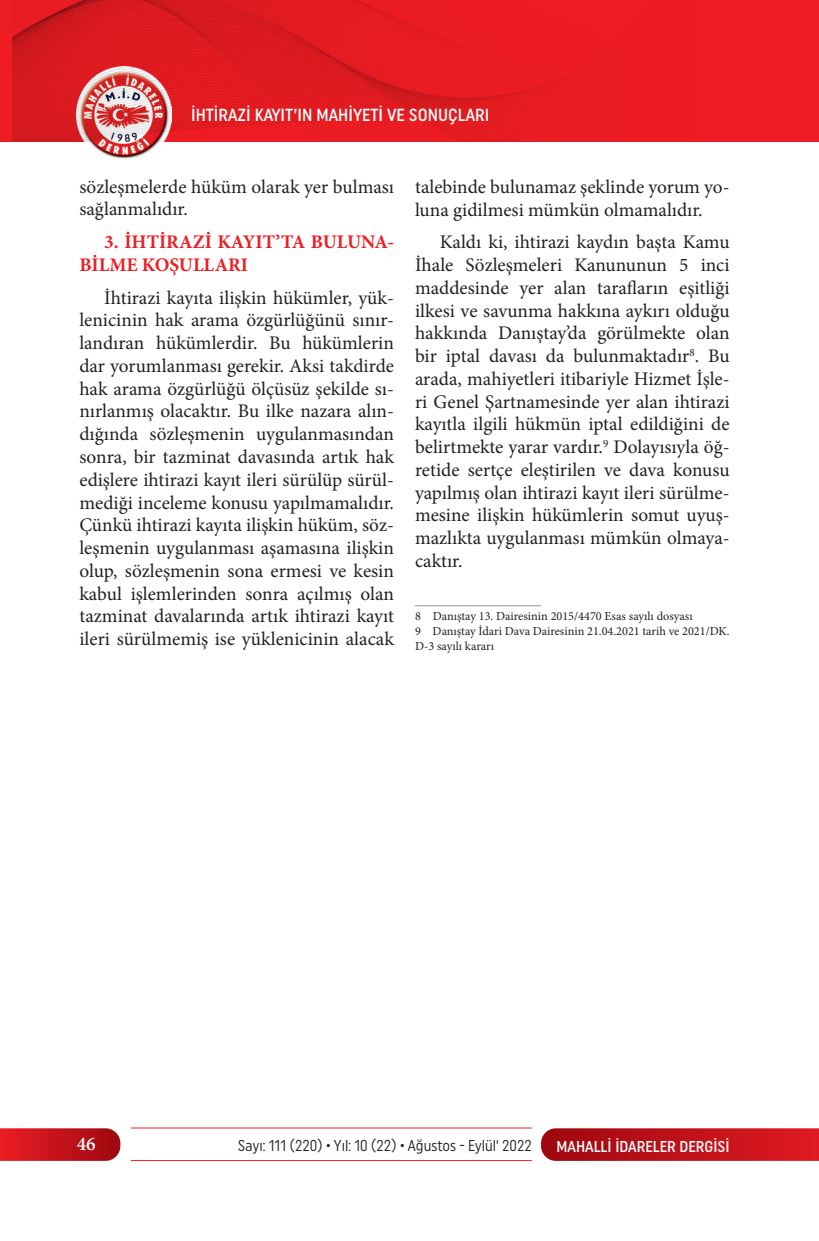
<style>
.page{position:relative;width:819px;height:1241px;background:#fff}
.page>*{position:absolute;margin:0;border:0;box-sizing:border-box;transform-origin:0 0}
.t1{font:19.25px/22.8px "Minion Pro";color:#231f20}
.t2{font:700 19.25px/22.8px "Minion Pro";color:#ee1d23}
.t3{font:600 19.25px "Minion Pro";color:#fff}
.t4{font:500 17.5px "Uniform Condensed";color:#fff}
.t5{font:15.75px "Uniform Condensed";color:#231f20;scale:.95 1}
.t6{font:500 15.75px "Uniform Condensed";color:#fff}
.t7{font:12.25px/14.7px "Minion Pro";color:#231f20}
</style>
<div class="page">
<svg style="left:541px;top:1128px;width:278px;height:32px;background:#c0151d"></svg>
<svg style="left:0;top:1128px;width:120px;height:32px;background:#c61920"></svg>
<hr style="left:131px;top:1127px;width:400px;height:1px;background:#ee1d23">
<hr style="left:131px;top:1159px;width:400px;height:1px;background:#ee1d23">
<div style="left:0;top:0;width:819px;height:141px;background:#ee1d23"></div>
<img style="left:76px;top:141px;width:96px;height:18px">
<img style="left:13px;top:0;width:550px;height:141px">
<hr style="left:415px;top:605px;width:126px;height:1px;background:#939598">
<p class="t4" style="left:191px;top:105px;width:300px">İHTİRAZİ KAYIT’IN MAHİYETİ VE SONUÇLARI</p>
<p class="t1" style="left:79px;top:175px;width:316px">sözleşmelerde hüküm olarak yer bulması sağlanmalıdır.</p>
<p class="t2" style="left:79px;top:230px;width:316px;text-indent:25px">3. İHTİRAZİ KAYIT’TA BULUNA-<br>BİLME KOŞULLARI</p>
<p class="t1" style="left:79px;top:286px;width:316px;text-align:justify;text-indent:25px">İhtirazi kayıta ilişkin hükümler, yük&shy;lenicinin hak arama özgürlüğünü sınır&shy;landıran hükümlerdir. Bu hükümlerin dar yorumlanması gerekir. Aksi takdirde hak arama özgürlüğü ölçüsüz şekilde sı&shy;nırlanmış olacaktır. Bu ilke nazara alın&shy;dığında sözleşmenin uygulanmasından sonra, bir tazminat davasında artık hak edişlere ihtirazi kayıt ileri sürülüp sürül&shy;mediği inceleme konusu yapılmamalıdır.<br>Çünkü ihtirazi kayıta ilişkin hüküm, söz&shy;leşmenin uygulanması aşamasına ilişkin olup, sözleşmenin sona ermesi ve kesin kabul işlemlerinden sonra açılmış olan tazminat davalarında artık ihtirazi kayıt ileri sürülmemiş ise yüklenicinin alacak</p>
<p class="t1" style="left:415px;top:175px;width:316px">talebinde bulunamaz şeklinde yorum yo&shy;luna gidilmesi mümkün olmamalıdır.</p>
<p class="t1" style="left:415px;top:231px;width:316px;text-align:justify;text-indent:25px">Kaldı ki, ihtirazi kaydın başta Kamu İhale Sözleşmeleri Kanununun 5 inci maddesinde yer alan tarafların eşitliği ilkesi ve savunma hakkına aykırı olduğu hakkında Danıştay’da görülmekte olan bir iptal davası da bulunmaktadır<sup>8</sup>. Bu arada, mahiyetleri itibariyle Hizmet İşle&shy;ri Genel Şartnamesinde yer alan ihtirazi kayıtla ilgili hükmün iptal edildiğini de belirtmekte yarar vardır.<sup>9</sup> Dolayısıyla öğ&shy;retide sertçe eleştirilen ve dava konusu yapılmış olan ihtirazi kayıt ileri sürülme&shy;mesine ilişkin hükümlerin somut uyuş&shy;mazlıkta uygulanması mümkün olmaya&shy;caktır.</p>
<p class="t7" style="left:415px;top:609px;width:316px">8 Danıştay 13. Dairesinin 2015/4470 Esas sayılı dosyası<br>9 Danıştay İdari Dava Dairesinin 21.04.2021 tarih ve 2021/DK.<br>D-3 sayılı kararı</p>
<p class="t3" style="left:77px;top:1130px;width:20px">46</p>
<p class="t5" style="left:238px;top:1136px;width:311px">Sayı: 111 (220) • Yıl: 10 (22) • Ağustos - Eylül‘ 2022</p>
<p class="t6" style="left:556px;top:1136px;width:175px">MAHALLİ İDARELER DERGİSİ</p>
</div>
